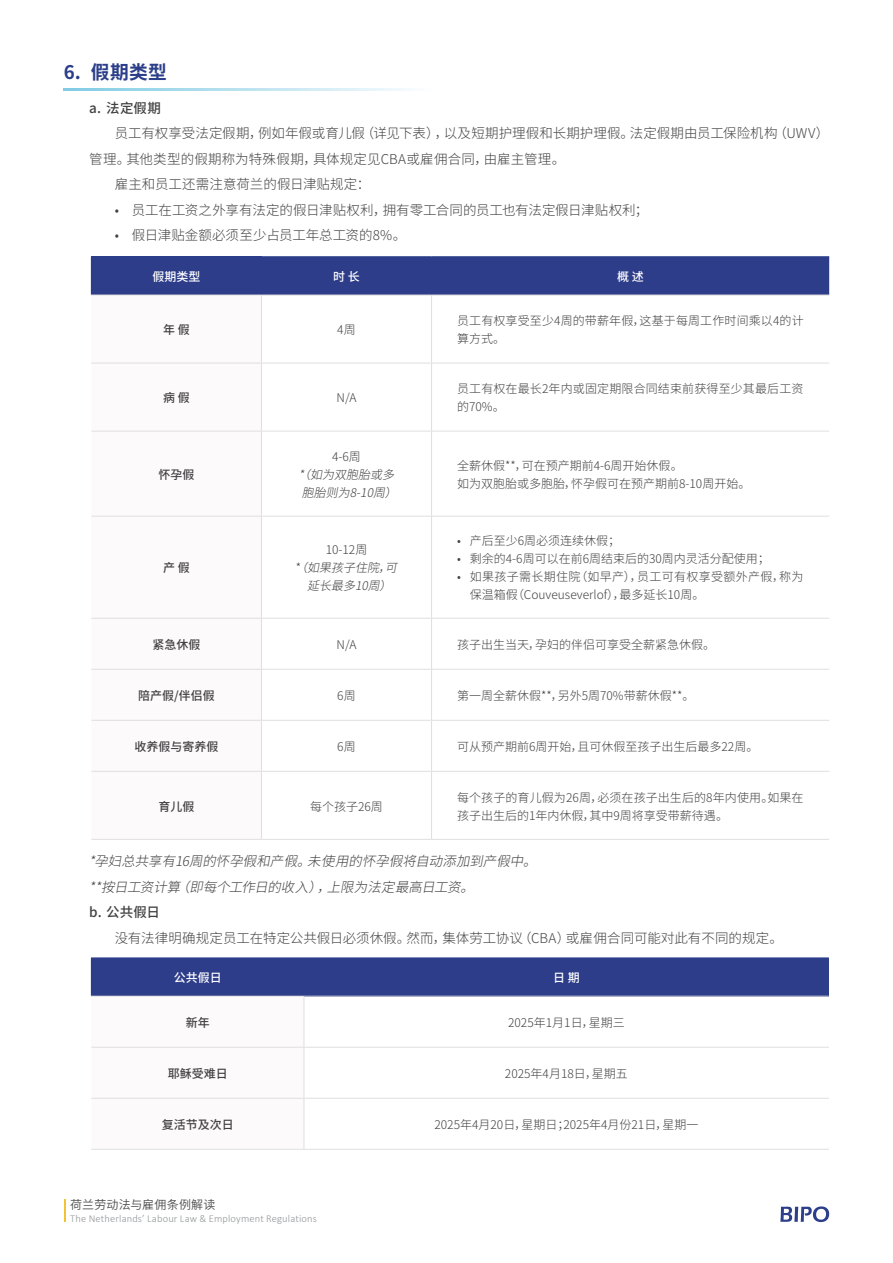
<style>
.page{position:relative;width:893px;height:1263px;background:#fff}
.page>*{position:absolute;margin:0;border:0;box-sizing:border-box;transform-origin:0 0}
.t1{font:700 18.75px "Source Han Sans CN";color:#2b3e89}
.t2{font:300 13.5px/25.5px "Source Han Sans CN";color:#414042}
.t3{font:italic 300 13.5px "Source Han Sans CN";color:#414042}
.t4{font:500 13.5px "Source Han Sans CN";letter-spacing:.005em;color:#414042}
.t5{font:300 12px/18px "Source Han Sans CN";color:#414042}
.t6{font:500 12px "Source Han Sans CN";color:#414042}
.t7{font:italic 300 12px/18px "Source Han Sans CN";color:#414042}
.t8{font:500 12px "Source Han Sans CN";color:#fff}
.t9{font:12px "Source Han Sans CN";letter-spacing:.02em;color:#4d4d4f}
.t10{font:300 10.5px "Calibri";letter-spacing:.015em;color:#939598}
</style>
<div class="page">
<svg style="left:780px;top:1206px;width:49px;height:16px"></svg>
<svg style="left:64px;top:1199px;width:1px;height:23px"></svg>
<svg style="left:64px;top:88px;width:344px;height:2px"></svg>
<div style="left:91px;top:257px;width:170px;height:38px;background:#2d3d89"></div>
<div style="left:261px;top:257px;width:568px;height:38px;background:#2d3d89"></div>
<div style="left:91px;top:295px;width:170px;height:68px;background:#fcfafa"></div>
<svg style="left:91px;top:430px;width:170px;height:86px"></svg>
<div style="left:91px;top:516px;width:170px;height:102px;background:#fcfafa"></div>
<svg style="left:92px;top:668px;width:169px;height:103px"></svg>
<hr style="left:91px;top:256px;width:170px;height:1px;background:#2b3e89">
<hr style="left:91px;top:295px;width:170px;height:1px;background:#e1dede">
<hr style="left:91px;top:363px;width:170px;height:1px;background:#e1dede">
<hr style="left:91px;top:431px;width:170px;height:1px;background:#e1dede">
<hr style="left:91px;top:516px;width:170px;height:1px;background:#e1dede">
<hr style="left:91px;top:618px;width:170px;height:1px;background:#e1dede">
<hr style="left:91px;top:669px;width:170px;height:1px;background:#e1dede">
<hr style="left:91px;top:720px;width:170px;height:1px;background:#e1dede">
<hr style="left:91px;top:771px;width:170px;height:1px;background:#e1dede">
<hr style="left:91px;top:839px;width:170px;height:1px;background:#e1dede">
<hr style="left:261px;top:256px;width:171px;height:1px;background:#2b3e89">
<hr style="left:432px;top:256px;width:397px;height:1px;background:#2b3e89">
<hr style="left:261px;top:295px;width:171px;height:1px;background:#e1dede">
<hr style="left:261px;top:295px;width:1px;height:68px;background:#e1dede">
<hr style="left:432px;top:295px;width:397px;height:1px;background:#e1dede">
<hr style="left:431px;top:295px;width:1px;height:68px;background:#e1dede">
<hr style="left:261px;top:363px;width:171px;height:1px;background:#e1dede">
<hr style="left:261px;top:363px;width:1px;height:68px;background:#e1dede">
<hr style="left:432px;top:363px;width:397px;height:1px;background:#e1dede">
<hr style="left:431px;top:363px;width:1px;height:68px;background:#e1dede">
<hr style="left:261px;top:431px;width:171px;height:1px;background:#e1dede">
<hr style="left:261px;top:431px;width:1px;height:85px;background:#e1dede">
<hr style="left:432px;top:431px;width:397px;height:1px;background:#e1dede">
<hr style="left:431px;top:431px;width:1px;height:85px;background:#e1dede">
<hr style="left:261px;top:516px;width:171px;height:1px;background:#e1dede">
<hr style="left:261px;top:516px;width:1px;height:102px;background:#e1dede">
<hr style="left:432px;top:516px;width:397px;height:1px;background:#e1dede">
<hr style="left:431px;top:516px;width:1px;height:102px;background:#e1dede">
<hr style="left:261px;top:618px;width:171px;height:1px;background:#e1dede">
<hr style="left:261px;top:619px;width:1px;height:50px;background:#e1dede">
<hr style="left:432px;top:618px;width:397px;height:1px;background:#e1dede">
<hr style="left:431px;top:619px;width:1px;height:50px;background:#e1dede">
<hr style="left:261px;top:669px;width:171px;height:1px;background:#e1dede">
<hr style="left:261px;top:670px;width:1px;height:50px;background:#e1dede">
<hr style="left:432px;top:669px;width:397px;height:1px;background:#e1dede">
<hr style="left:431px;top:670px;width:1px;height:50px;background:#e1dede">
<hr style="left:261px;top:720px;width:171px;height:1px;background:#e1dede">
<hr style="left:261px;top:721px;width:1px;height:50px;background:#e1dede">
<hr style="left:432px;top:720px;width:397px;height:1px;background:#e1dede">
<hr style="left:431px;top:721px;width:1px;height:50px;background:#e1dede">
<hr style="left:261px;top:771px;width:171px;height:1px;background:#e1dede">
<hr style="left:261px;top:772px;width:1px;height:67px;background:#e1dede">
<hr style="left:432px;top:771px;width:397px;height:1px;background:#e1dede">
<hr style="left:431px;top:772px;width:1px;height:67px;background:#e1dede">
<hr style="left:261px;top:839px;width:171px;height:1px;background:#e1dede">
<hr style="left:432px;top:839px;width:397px;height:1px;background:#e1dede">
<div style="left:91px;top:958px;width:213px;height:38px;background:#2d3d89"></div>
<div style="left:304px;top:958px;width:525px;height:38px;background:#2d3d89"></div>
<div style="left:91px;top:996px;width:213px;height:51px;background:#fcfafa"></div>
<svg style="left:92px;top:1048px;width:212px;height:101px"></svg>
<hr style="left:91px;top:957px;width:213px;height:1px;background:#2b3e89">
<hr style="left:91px;top:996px;width:213px;height:1px;background:#e1dede">
<hr style="left:91px;top:1047px;width:213px;height:1px;background:#e1dede">
<hr style="left:91px;top:1098px;width:213px;height:1px;background:#e1dede">
<hr style="left:91px;top:1149px;width:213px;height:1px;background:#e1dede">
<hr style="left:304px;top:957px;width:525px;height:1px;background:#2b3e89">
<hr style="left:304px;top:996px;width:525px;height:1px;background:#e1dede">
<hr style="left:304px;top:996px;width:1px;height:51px;background:#e1dede">
<hr style="left:304px;top:1047px;width:525px;height:1px;background:#e1dede">
<hr style="left:304px;top:1047px;width:1px;height:51px;background:#e1dede">
<hr style="left:304px;top:1098px;width:525px;height:1px;background:#e1dede">
<hr style="left:304px;top:1099px;width:1px;height:50px;background:#e1dede">
<hr style="left:304px;top:1149px;width:525px;height:1px;background:#e1dede">
<p class="t1" style="left:64px;top:61px;width:105px">6. 假期类型</p>
<p class="t4" style="left:89px;top:100px;width:73px">a. 法定假期</p>
<p class="t2" style="left:89px;top:121px;width:741px;text-indent:26px">员工有权享受法定假期，例如年假或育儿假（详见下表），以及短期护理假和长期护理假。法定假期由员工保险机构（UWV）管理。其他类型的假期称为特殊假期，具体规定见CBA或雇佣合同，由雇主管理。</p>
<p class="t2" style="left:115px;top:172px;width:257px">雇主和员工还需注意荷兰的假日津贴规定：</p>
<p class="t2" style="left:115px;top:197px;width:535px">• 员工在工资之外享有法定的假日津贴权利，拥有零工合同的员工也有法定假日津贴权利；</p>
<p class="t2" style="left:115px;top:223px;width:293px">• 假日津贴金额必须至少占员工年总工资的8%。</p>
<p class="t8" style="left:152px;top:270px;width:50px">假期类型</p>
<p class="t8" style="left:333px;top:270px;width:28px">时 长</p>
<p class="t8" style="left:617px;top:270px;width:28px">概 述</p>
<p class="t6" style="left:163px;top:323px;width:28px">年 假</p>
<p class="t5" style="left:337px;top:321px;width:20px">4周</p>
<p class="t5" style="left:457px;top:312px;width:348px">员工有权享受至少4周的带薪年假，这基于每周工作时间乘以4的计算方式。</p>
<p class="t6" style="left:163px;top:391px;width:28px">病 假</p>
<p class="t5" style="left:337px;top:389px;width:21px">N/A</p>
<p class="t5" style="left:457px;top:380px;width:348px">员工有权在最长2年内或固定期限合同结束前获得至少其最后工资的70%。</p>
<p class="t6" style="left:158px;top:468px;width:38px">怀孕假</p>
<p class="t6" style="left:163px;top:561px;width:28px">产 假</p>
<p class="t5" style="left:332px;top:448px;width:30px">4-6周</p>
<p class="t7" style="left:299px;top:466px;width:106px">*（如为双胞胎或多胞胎则为8-10周）</p>
<p class="t5" style="left:326px;top:541px;width:43px">10-12周</p>
<p class="t7" style="left:296px;top:559px;width:109px">（如果孩子住院，可</p>
<p class="t5" style="left:296px;top:559px;width:7px">*</p>
<p class="t7" style="left:307px;top:577px;width:92px">延长最多10周）</p>
<p class="t5" style="left:457px;top:457px;width:227px">全薪休假**，可在预产期前4-6周开始休假。</p>
<p class="t5" style="left:457px;top:475px;width:295px">如为双胞胎或多胞胎，怀孕假可在预产期前8-10周开始。</p>
<p class="t5" style="left:457px;top:532px;width:165px">• 产后至少6周必须连续休假；</p>
<p class="t5" style="left:457px;top:550px;width:314px">• 剩余的4-6周可以在前6周结束后的30周内灵活分配使用；</p>
<p class="t5" style="left:470px;top:568px;width:335px;text-indent:-13px">• 如果孩子需长期住院（如早产），员工可有权享受额外产假，称为保温箱假（Couveuseverlof），最多延长10周。</p>
<p class="t6" style="left:152px;top:638px;width:50px">紧急休假</p>
<p class="t5" style="left:337px;top:636px;width:21px">N/A</p>
<p class="t5" style="left:457px;top:636px;width:260px">孩子出生当天，孕妇的伴侣可享受全薪紧急休假。</p>
<p class="t6" style="left:138px;top:689px;width:78px">陪产假/伴侣假</p>
<p class="t5" style="left:337px;top:687px;width:20px">6周</p>
<p class="t5" style="left:457px;top:687px;width:239px">第一周全薪休假**，另外5周70%带薪休假**。</p>
<p class="t6" style="left:134px;top:740px;width:86px">收养假与寄养假</p>
<p class="t5" style="left:337px;top:738px;width:20px">6周</p>
<p class="t5" style="left:457px;top:738px;width:303px">可从预产期前6周开始，且可休假至孩子出生后最多22周。</p>
<p class="t6" style="left:158px;top:799px;width:38px">育儿假</p>
<p class="t5" style="left:310px;top:797px;width:74px">每个孩子26周</p>
<p class="t5" style="left:457px;top:788px;width:348px">每个孩子的育儿假为26周，必须在孩子出生后的8年内使用。如果在孩子出生后的1年内休假，其中9周将享受带薪待遇。</p>
<p class="t3" style="left:89px;top:854px;width:456px">*孕妇总共享有16周的怀孕假和产假。未使用的怀孕假将自动添加到产假中。</p>
<p class="t3" style="left:89px;top:879px;width:393px">**按日工资计算（即每个工作日的收入），上限为法定最高日工资。</p>
<p class="t4" style="left:89px;top:905px;width:72px">b. 公共假日</p>
<p class="t2" style="left:115px;top:925px;width:670px">没有法律明确规定员工在特定公共假日必须休假。然而，集体劳工协议（CBA）或雇佣合同可能对此有不同的规定。</p>
<p class="t8" style="left:174px;top:971px;width:49px">公共假日</p>
<p class="t8" style="left:553px;top:971px;width:28px">日 期</p>
<p class="t6" style="left:186px;top:1016px;width:25px">新年</p>
<p class="t5" style="left:508px;top:1014px;width:118px">2025年1月1日，星期三</p>
<p class="t6" style="left:168px;top:1067px;width:61px">耶稣受难日</p>
<p class="t5" style="left:505px;top:1065px;width:124px">2025年4月18日，星期五</p>
<p class="t6" style="left:162px;top:1118px;width:73px">复活节及次日</p>
<p class="t5" style="left:434px;top:1116px;width:265px">2025年4月20日，星期日；2025年4月份21日，星期一</p>
<p class="t9" style="left:70px;top:1197px;width:147px">荷兰劳动法与雇佣条例解读</p>
<p class="t10" style="left:70px;top:1211px;width:248px">The Netherlands’ Labour Law &amp; Employment Regulations</p>
</div>
